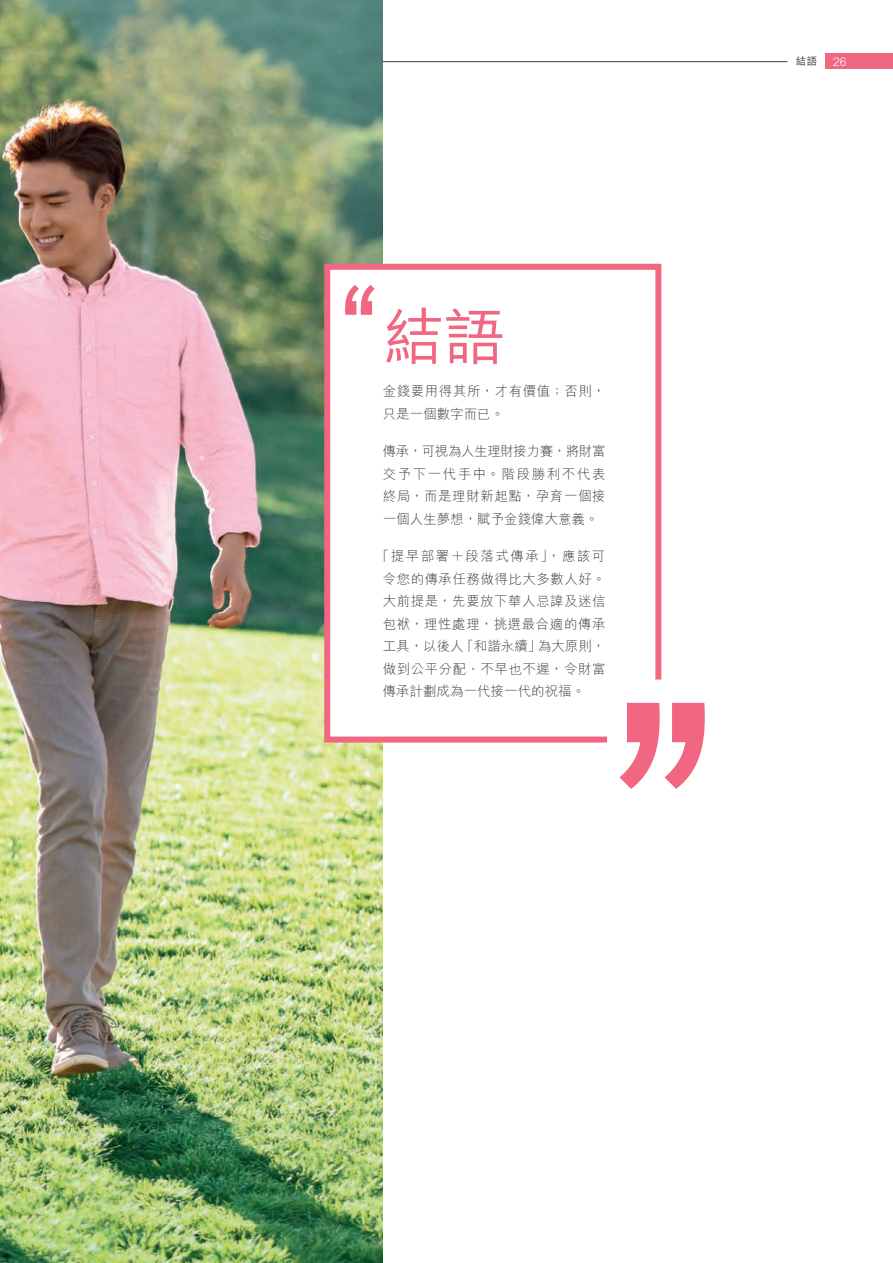
<style>
.page{position:relative;width:893px;height:1263px;background:#fff}
.page>*{position:absolute;margin:0;border:0;box-sizing:border-box;transform-origin:0 0}
.t1{font:500 61.5px "M Hei H Kfor HSBC";color:#f16681}
.t2{font:300 13.5px/22.5px "M Hei H Kfor HSBC";letter-spacing:.04em;color:#3e3e3f;text-align:justify}
.t3{font:300 12px "M Hei H Kfor HSBC";color:#fff}
.t4{font:500 10.5px "M Hei H Kfor HSBC";color:#3e3e3f}
</style>
<div class="page">
<div style="left:825px;top:53px;width:68px;height:16px;background:#f16681"></div>
<hr style="left:51px;top:61px;width:736px;height:1px;background:#3e3e3f">
<img style="left:0;top:0;width:383px;height:1263px">
<svg style="left:321px;top:261px;width:341px;height:484px"></svg>
<svg style="left:619px;top:703px;width:86px;height:86px"></svg>
<svg style="left:345px;top:285px;width:30px;height:30px"></svg>
<h1 class="t1" style="left:383px;top:292px;width:124px">結語</h1>
<p class="t2" style="left:383px;top:380px;width:224px">金錢要用得其所，才有價值；否則，只是一個數字而已。</p>
<p class="t2" style="left:383px;top:440px;width:224px">傳承，可視為人生理財接力賽，將財富交予下一代手中。階段勝利不代表終局，而是理財新起點，孕育一個接一個人生夢想，賦予金錢偉大意義。</p>
<p class="t2" style="left:383px;top:545px;width:224px;text-indent:-7px">「提早部署＋段落式傳承」，應該可令您的傳承任務做得比大多數人好。大前提是，先要放下華人忌諱及迷信包袱，理性處理，挑選最合適的傳承工具，以後人「和諧永續」為大原則，做到公平分配、不早也不遲，令財富傳承計劃成為一代接一代的祝福。</p>
<p class="t4" style="left:796px;top:53px;width:23px">結語</p>
<p class="t3" style="left:833px;top:55px;width:15px">26</p>
</div>
